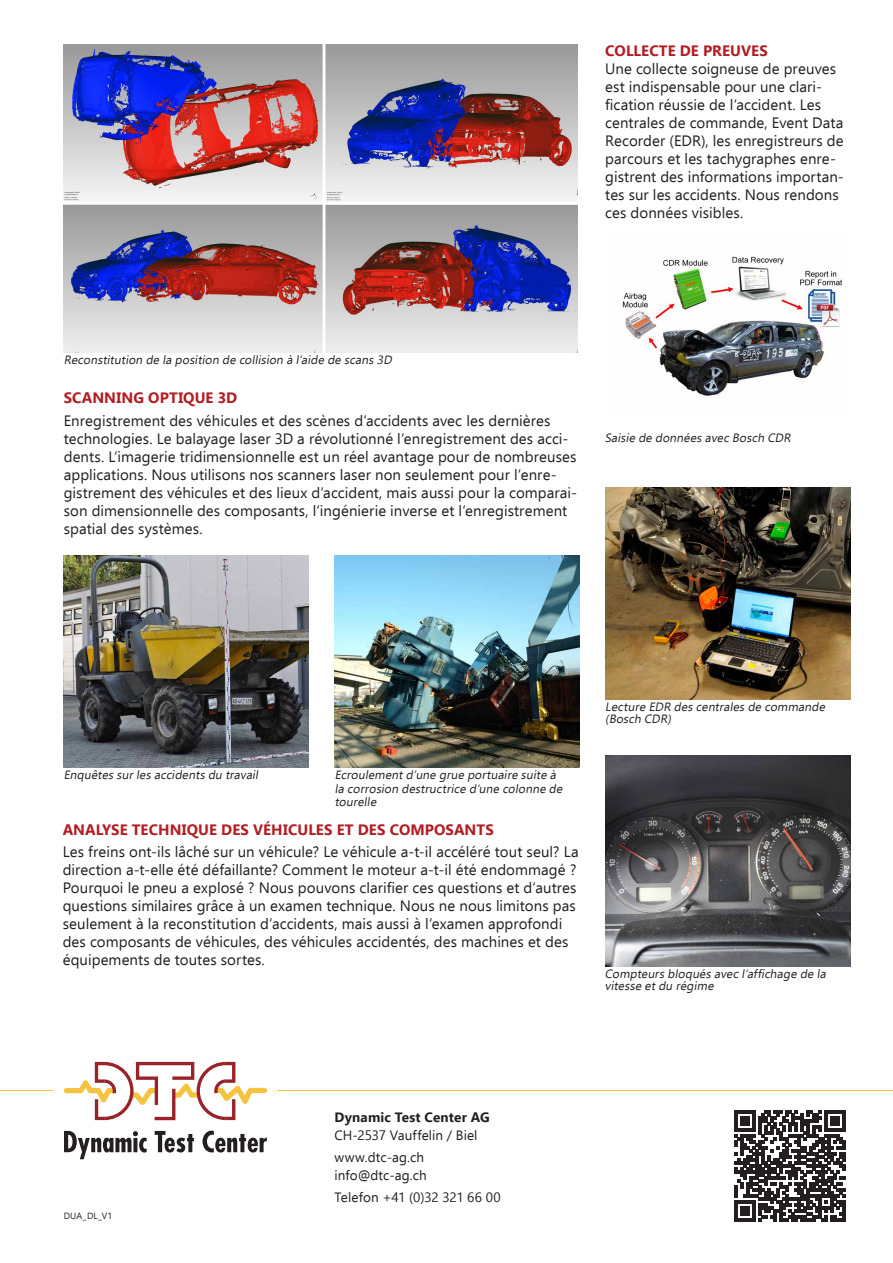
<style>
.page{position:relative;width:893px;height:1263px;background:#fff}
.page>*{position:absolute;margin:0;border:0;box-sizing:border-box;transform-origin:0 0}
.t1{font:15px/18px "Ebrima";letter-spacing:.005em;color:#231f20}
.t2{font:700 15px "Ebrima";letter-spacing:.005em;color:#b21c23}
.t3{font:13.5px/18px "Ebrima";letter-spacing:.005em;color:#231f20}
.t4{font:italic 12px/12px "Ebrima";color:#231f20}
.t5{font:9px "Ebrima";letter-spacing:.01em;color:#231f20}
.s1{font-weight:700}
</style>
<div class="page">
<img style="left:64px;top:45px;width:513px;height:308px">
<hr style="left:0;top:1090px;width:893px;height:1px;background:#f5c33f">
<div style="left:53px;top:1055px;width:224px;height:104px;background:#fff"></div>
<svg style="left:63px;top:1061px;width:204px;height:60px"></svg>
<svg style="left:64px;top:1130px;width:83px;height:29px"></svg>
<svg style="left:155px;top:1131px;width:39px;height:21px"></svg>
<svg style="left:202px;top:1131px;width:65px;height:21px"></svg>
<svg style="left:735px;top:1111px;width:111px;height:111px"></svg>
<hr style="left:843px;top:1201px;width:3px;height:21px;background:#231f20">
<img style="left:622px;top:256px;width:221px;height:140px">
<img style="left:605px;top:488px;width:246px;height:211px">
<img style="left:64px;top:556px;width:245px;height:211px">
<img style="left:335px;top:556px;width:245px;height:211px">
<img style="left:605px;top:755px;width:245px;height:212px">
<p class="t2" style="left:605px;top:40px;width:164px">COLLECTE DE PREUVES</p>
<p class="t1" style="left:605px;top:59px;width:240px">Une collecte soigneuse de preuves est indispensable pour une clari&shy;fication réussie de l‘accident. Les centrales de commande, Event Data Recorder (EDR), les enregistreurs de parcours et les tachygraphes enre&shy;gistrent des informations importan&shy;tes sur les accidents. Nous rendons ces données visibles.</p>
<p class="t4" style="left:64px;top:353px;width:332px">Reconstitution de la position de collision à l‘aide de scans 3D</p>
<p class="t2" style="left:64px;top:387px;width:175px">SCANNING OPTIQUE 3D</p>
<p class="t1" style="left:64px;top:411px;width:515px">Enregistrement des véhicules et des scènes d‘accidents avec les dernières technologies. Le balayage laser 3D a révolutionné l‘enregistrement des acci&shy;dents. L‘imagerie tridimensionnelle est un réel avantage pour de nombreuses applications. Nous utilisons nos scanners laser non seulement pour l‘enre&shy;gistrement des véhicules et des lieux d‘accident, mais aussi pour la comparai&shy;son dimensionnelle des composants, l‘ingénierie inverse et l‘enregistrement spatial des systèmes.</p>
<p class="t4" style="left:605px;top:431px;width:190px">Saisie de données avec Bosch CDR</p>
<p class="t4" style="left:64px;top:769px;width:199px">Enquêtes surles accidents du travail</p>
<p class="t4" style="left:335px;top:768px;width:232px;line-height:13.5px">Ecroulementd‘une grue portuaire suite à la corrosion destructrice d‘une colonne de tourelle</p>
<p class="t2" style="left:63px;top:818px;width:433px">ANALYSE TECHNIQUE DES VÉHICULES ET DES COMPOSANTS</p>
<p class="t1" style="left:63px;top:842px;width:518px">Les freins ont-ils lâché sur un véhicule? Le véhicule a-t-il accéléré tout seul? La direction a-t-elle été défaillante? Comment le moteur a-t-il été endommagé ?<br>Pourquoi le pneu a explosé ? Nous pouvons clarifier ces questions et d‘autres questions similaires grâce à un examen technique. Nous ne nous limitons pas seulement à la reconstitution d‘accidents, mais aussi à l‘examen approfondi des composants de véhicules, des véhicules accidentés, des machines et des équipements de toutes sortes.</p>
<p class="t4" style="left:605px;top:700px;width:224px">Lecture EDR des centrales de commande (Bosch CDR)</p>
<p class="t4" style="left:605px;top:967px;width:225px">Compteurs bloqués avec l‘affichage de la vitesse etdu régime</p>
<p class="t5" style="left:64px;top:1209px;width:50px">DUA_DL_V1</p>
<p class="t3" style="left:334px;top:1108px;width:157px"><span class="s1">Dynamic Test Center AG<br></span>CH-2537 Vauffelin / Biel</p>
<p class="t3" style="left:334px;top:1148px;width:94px">www.dtc-ag.ch info@dtc-ag.ch</p>
<p class="t3" style="left:334px;top:1188px;width:168px">Telefon +41 (0)32 321 66 00</p>
</div>
